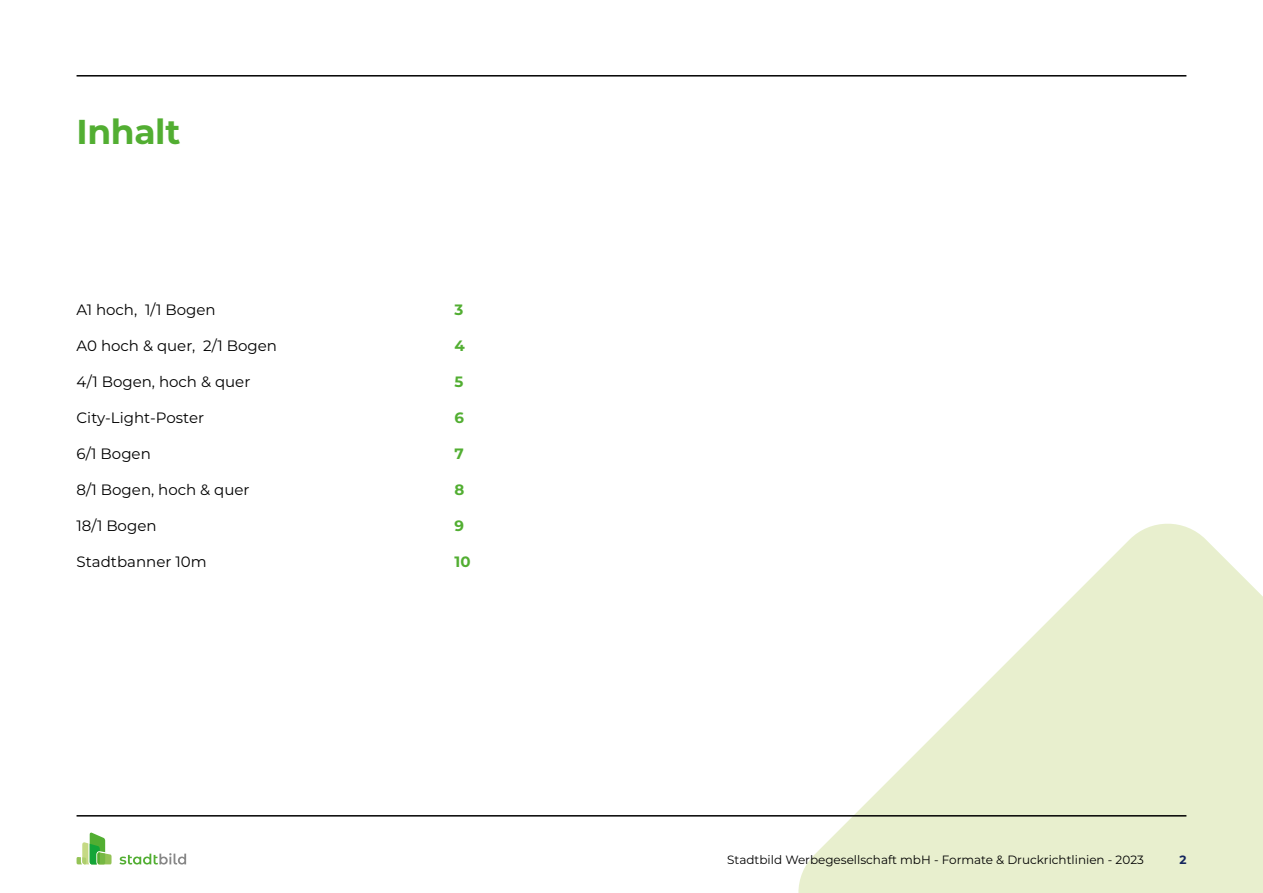
<style>
.page{position:relative;width:1263px;height:893px;background:#fff}
.page>*{position:absolute;margin:0;border:0;box-sizing:border-box;transform-origin:0 0}
.t1{font:700 34.5px "Montserrat";letter-spacing:-.01em;color:#52ae32}
.t2{font:15px "Montserrat";color:#000}
.t3{font:700 15px "Montserrat";color:#52ae32}
.t4{font:12px "Montserrat";color:#000}
.t5{font:700 12px "Montserrat";color:#14255e}
</style>
<div class="page">
<svg style="left:798px;top:523px;width:465px;height:370px;fill:#e8efce"></svg>
<hr style="left:77px;top:815px;width:1109px;height:2px;background:#000">
<svg style="left:120px;top:853px;width:66px;height:11px"></svg>
<svg style="left:76px;top:832px;width:36px;height:32px"></svg>
<hr style="left:77px;top:75px;width:1109px;height:2px;background:#000">
<h1 class="t1" style="left:77px;top:107px;width:105px">Inhalt</h1>
<p class="t2" style="left:77px;top:299px;width:141px">A1 hoch, 1/1 Bogen</p>
<p class="t3" style="left:455px;top:299px;width:10px">3</p>
<p class="t2" style="left:77px;top:335px;width:202px">A0 hoch &amp; quer, 2/1 Bogen</p>
<p class="t3" style="left:455px;top:335px;width:12px">4</p>
<p class="t2" style="left:77px;top:371px;width:175px">4/1 Bogen, hoch &amp; quer</p>
<p class="t3" style="left:455px;top:371px;width:10px">5</p>
<p class="t2" style="left:77px;top:407px;width:129px">City-Light-Poster</p>
<p class="t3" style="left:455px;top:407px;width:11px">6</p>
<p class="t2" style="left:77px;top:443px;width:76px">6/1 Bogen</p>
<p class="t3" style="left:455px;top:443px;width:11px">7</p>
<p class="t2" style="left:77px;top:479px;width:175px">8/1 Bogen, hoch &amp; quer</p>
<p class="t3" style="left:455px;top:479px;width:11px">8</p>
<p class="t2" style="left:77px;top:515px;width:82px">18/1 Bogen</p>
<p class="t3" style="left:455px;top:515px;width:11px">9</p>
<p class="t2" style="left:77px;top:551px;width:132px">Stadtbanner 10m</p>
<p class="t3" style="left:455px;top:551px;width:18px">10</p>
<p class="t4" style="left:727px;top:852px;width:418px">Stadtbild Werbegesellschaft mbH - Formate &amp; Druckrichtlinien - 2023</p>
<p class="t5" style="left:1179px;top:851px;width:9px">2</p>
</div>
